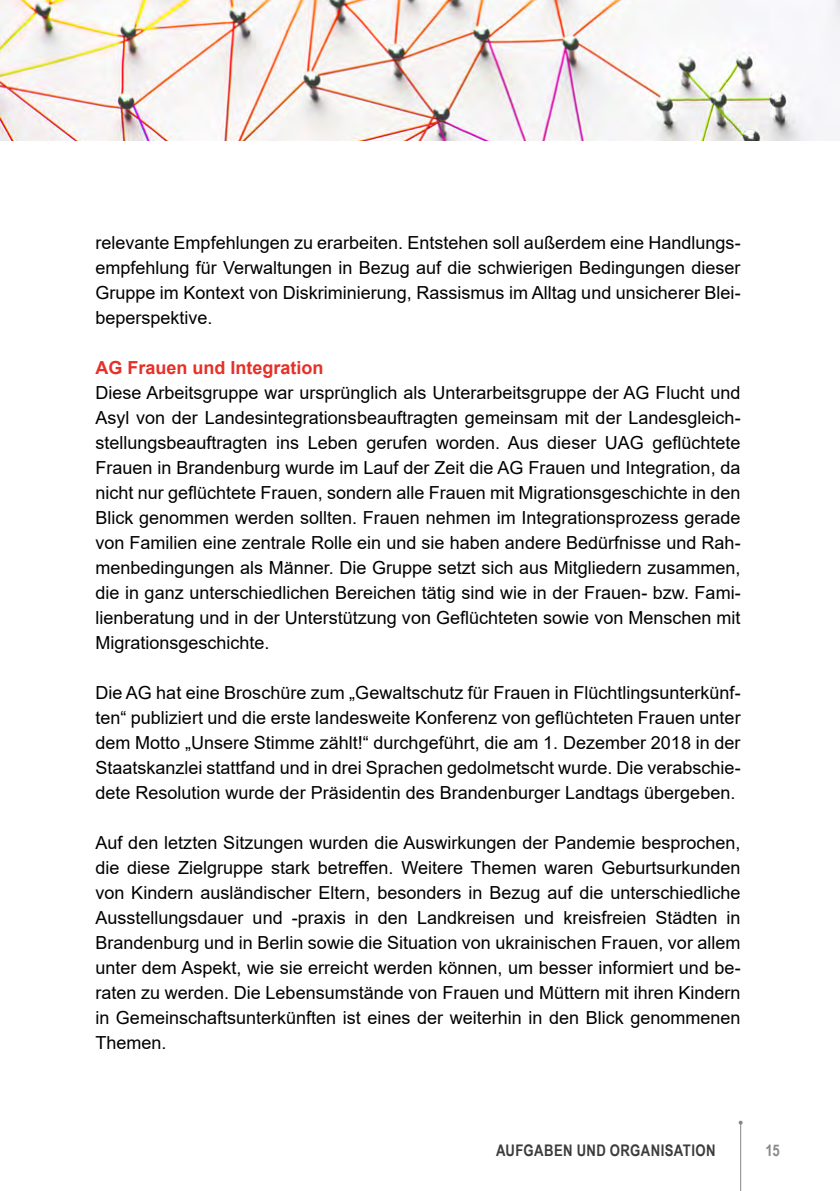
<style>
.page{position:relative;width:840px;height:1191px;background:#fff}
.page>*{position:absolute;margin:0;border:0;box-sizing:border-box;transform-origin:0 0}
.t1{font:18px/25px "Arial";color:#000;text-align:justify}
.t2{font:700 18px "Arial";color:#e63027}
.Kapitelunterschrift{font:700 16px "Arial Narrow";letter-spacing:.025em;color:#3c3c3b}
.t3{font:700 16px "Arial Narrow";color:#878787}
</style>
<div class="page">
<hr style="left:739px;top:1122px;width:1px;height:69px;background:#878787">
<img style="left:0;top:0;width:839px;height:140px">
<p class="t1" style="left:95px;top:230px;width:646px">relevante Empfehlungen zu erarbeiten. Entstehen soll außerdem eine Handlungs&shy;empfehlung für Verwaltungen in Bezug auf die schwierigen Bedingungen dieser Gruppe im Kontext von Diskriminierung, Rassismus im Alltag und unsicherer Blei&shy;beperspektive.</p>
<p class="t2" style="left:95px;top:355px;width:230px">AG Frauen und Integration</p>
<p class="t1" style="left:95px;top:380px;width:646px">Diese Arbeitsgruppe war ursprünglich als Unterarbeitsgruppe der AG Flucht und Asyl von der Landesintegrationsbeauftragten gemeinsam mit der Landesgleich&shy;stellungsbeauftragten ins Leben gerufen worden. Aus dieser UAG geflüchtete Frauen in Brandenburg wurde im Lauf der Zeit die AG Frauen und Integration, da nicht nur geflüchtete Frauen, sondern alle Frauen mit Migrationsgeschichte in den Blick genommen werden sollten. Frauen nehmen im Integrationsprozess gerade von Familien eine zentrale Rolle ein und sie haben andere Bedürfnisse und Rah&shy;menbedingungen als Männer. Die Gruppe setzt sich aus Mitgliedern zusammen, die in ganz unterschiedlichen Bereichen tätig sind wie in der Frauen- bzw. Fami&shy;lienberatung und in der Unterstützung von Geflüchteten sowie von Menschen mit Migrationsgeschichte.</p>
<p class="t1" style="left:95px;top:680px;width:646px">Die AG hat eine Broschüre zum „Gewaltschutz für Frauen in Flüchtlingsunterkünf&shy;ten“ publiziert und die erste landesweite Konferenz von geflüchteten Frauen unter dem Motto „Unsere Stimme zählt!“ durchgeführt, die am 1. Dezember 2018 in der Staatskanzlei stattfand und in drei Sprachen gedolmetscht wurde. Die verabschie&shy;dete Resolution wurde der Präsidentin des Brandenburger Landtags übergeben.</p>
<p class="t1" style="left:95px;top:830px;width:646px">Auf den letzten Sitzungen wurden die Auswirkungen der Pandemie besprochen, die diese Zielgruppe stark betreffen. Weitere Themen waren Geburtsurkunden von Kindern ausländischer Eltern, besonders in Bezug auf die unterschiedliche Ausstellungsdauer und -praxis in den Landkreisen und kreisfreien Städten in Brandenburg und in Berlin sowie die Situation von ukrainischen Frauen, vor allem unter dem Aspekt, wie sie erreicht werden können, um besser informiert und be&shy;raten zu werden. Die Lebensumstände von Frauen und Müttern mit ihren Kindern in Gemeinschaftsunterkünften ist eines der weiterhin in den Blick genommenen Themen.</p>
<p class="Kapitelunterschrift" style="left:496px;top:1138px;width:221px">AUFGABEN UND ORGANISATION</p>
<p class="t3" style="left:765px;top:1138px;width:16px">15</p>
</div>
